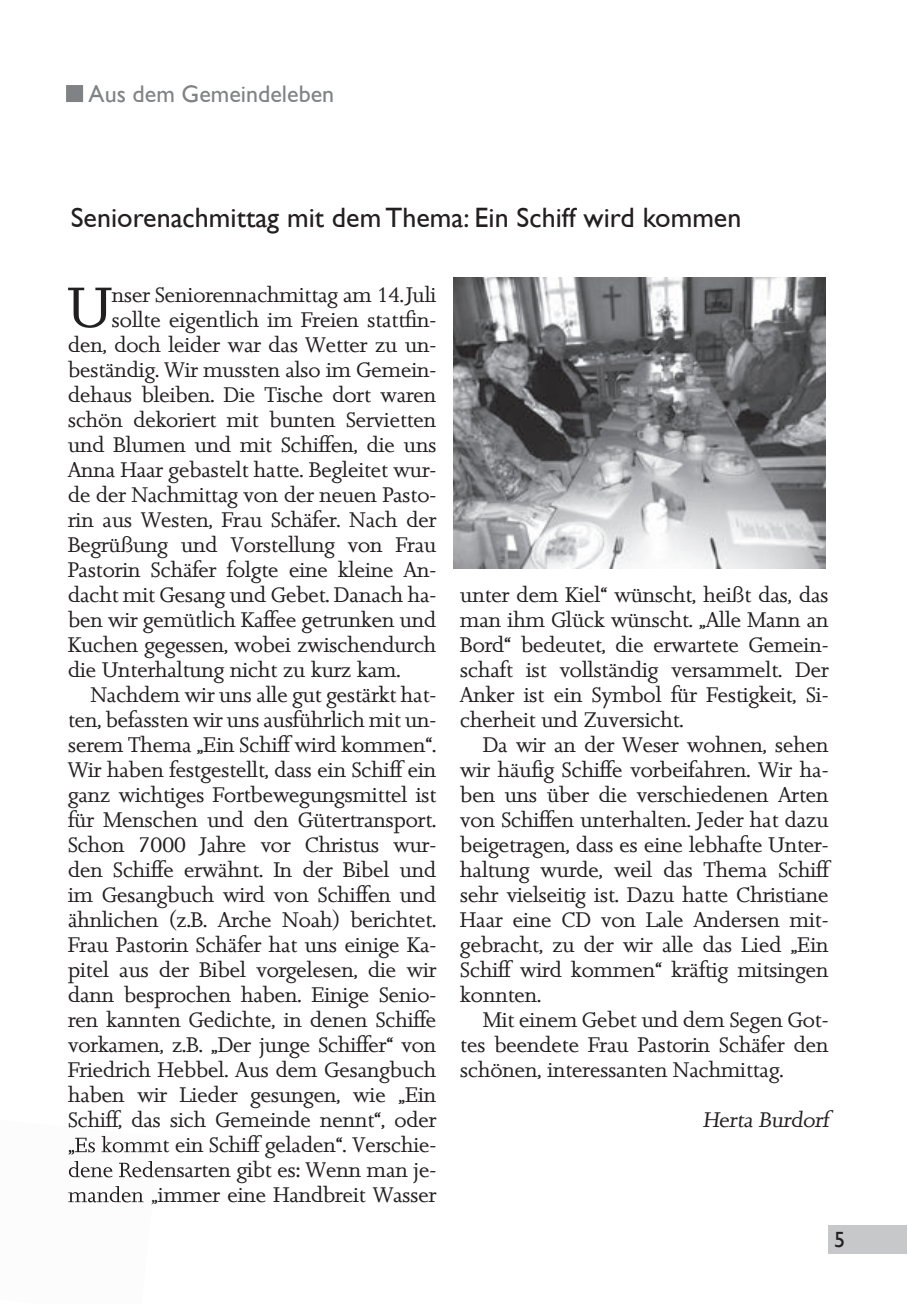
<style>
.page{position:relative;width:908px;height:1304px;background:#fff}
.page>*{position:absolute;margin:0;border:0;box-sizing:border-box;transform-origin:0 0}
.t1{font:54.6px "Jessica";color:#231f20}
.t2{font:28px "Gill Sans";color:#231f20}
.t3{font:24px "Gill Sans";color:#808285}
.t4{font:22px "Gill Sans";color:#231f20}
.t5{font:20px/25px "Jessica";color:#231f20;text-align:justify}
</style>
<div class="page">
<div style="left:828px;top:1225px;width:78px;height:29px;background:#c7c8ca"></div>
<div style="left:66px;top:85px;width:17px;height:17px;background:#808285"></div>
<img style="left:454px;top:278px;width:371px;height:291px">
<img style="left:68px;top:1136px;width:91px;height:19px">
<img style="left:73px;top:1168px;width:84px;height:10px">
<img style="left:69px;top:1161px;width:85px;height:16px">
<img style="left:68px;top:1199px;width:85px;height:6px">
<img style="left:68px;top:1186px;width:75px;height:16px">
<p class="t3" style="left:89px;top:80px;width:247px">Aus dem Gemeindeleben</p>
<h2 class="t2" style="left:71px;top:201px;width:671px">Seniorenachmittag mit dem thema: ein Schiff wird kommen</h2>
<h1 class="t1" style="left:68px;top:274px;width:46px">U</h1>
<p class="t5" style="left:112px;top:283px;width:325px">nser Seniorennachmittag am 14. Juli</p>
<p class="t5" style="left:112px;top:308px;width:325px">sollte eigentlich im Freien stattfin-</p>
<p class="t5" style="left:68px;top:333px;width:369px">den, doch leider war das Wetter zu un-</p>
<p class="t5" style="left:68px;top:358px;width:369px">beständig. Wir mussten also im Gemein-</p>
<p class="t5" style="left:68px;top:383px;width:369px">dehaus bleiben. Die Tische dort waren</p>
<p class="t5" style="left:68px;top:408px;width:369px">schön dekoriert mit bunten Servietten</p>
<p class="t5" style="left:68px;top:433px;width:369px">und Blumen und mit Schiffen, die uns</p>
<p class="t5" style="left:68px;top:458px;width:369px">Anna Haar gebastelt hatte. Begleitet wur-</p>
<p class="t5" style="left:68px;top:483px;width:369px">de der Nachmittag von der neuen Pasto-</p>
<p class="t5" style="left:68px;top:508px;width:369px">rin aus Westen, Frau Schäfer. Nach der</p>
<p class="t5" style="left:68px;top:533px;width:369px">Begrüßung und Vorstellung von Frau</p>
<p class="t5" style="left:68px;top:558px;width:369px">Pastorin Schäfer folgte eine kleine An-</p>
<p class="t5" style="left:68px;top:583px;width:369px">dacht mit Gesang und Gebet. Danach ha-</p>
<p class="t5" style="left:68px;top:608px;width:369px">ben wir gemütlich Kaffee getrunken und</p>
<p class="t5" style="left:68px;top:633px;width:369px">Kuchen gegessen, wobei zwischendurch</p>
<p class="t5" style="left:68px;top:658px;width:334px">die Unterhaltung nicht zu kurz kam.</p>
<p class="t5" style="left:91px;top:683px;width:347px">Nachdem wir uns alle gut gestärkt hat-</p>
<p class="t5" style="left:68px;top:708px;width:369px">ten, befassten wir uns ausführlich mit un-</p>
<p class="t5" style="left:68px;top:733px;width:369px">serem Thema „Ein Schiff wird kommen“.</p>
<p class="t5" style="left:68px;top:758px;width:369px">Wir haben festgestellt, dass ein Schiff ein</p>
<p class="t5" style="left:68px;top:783px;width:369px">ganz wichtiges Fortbewegungsmittel ist</p>
<p class="t5" style="left:68px;top:808px;width:369px">für Menschen und den Gütertransport.</p>
<p class="t5" style="left:68px;top:833px;width:369px">Schon 7000 Jahre vor Christus wur-</p>
<p class="t5" style="left:68px;top:858px;width:369px">den Schiffe erwähnt. In der Bibel und</p>
<p class="t5" style="left:68px;top:883px;width:369px">im Gesangbuch wird von Schiffen und</p>
<p class="t5" style="left:68px;top:908px;width:369px">ähnlichen (z.B. Arche Noah) berichtet.</p>
<p class="t5" style="left:68px;top:933px;width:369px">Frau Pastorin Schäfer hat uns einige Ka-</p>
<p class="t5" style="left:68px;top:958px;width:369px">pitel aus der Bibel vorgelesen, die wir</p>
<p class="t5" style="left:68px;top:983px;width:369px">dann besprochen haben. Einige Senio-</p>
<p class="t5" style="left:68px;top:1008px;width:369px">ren kannten Gedichte, in denen Schiffe</p>
<p class="t5" style="left:68px;top:1033px;width:369px">vorkamen, z.B. „Der junge Schiffer“ von</p>
<p class="t5" style="left:68px;top:1058px;width:369px">Friedrich Hebbel. Aus dem Gesangbuch</p>
<p class="t5" style="left:68px;top:1083px;width:369px">haben wir Lieder gesungen, wie „Ein</p>
<p class="t5" style="left:68px;top:1108px;width:369px">Schiff, das sich Gemeinde nennt“, oder</p>
<p class="t5" style="left:68px;top:1133px;width:369px">„Es kommt ein Schiff geladen“. Verschie-</p>
<p class="t5" style="left:68px;top:1158px;width:369px">dene Redensarten gibt es: Wenn man je-</p>
<p class="t5" style="left:68px;top:1183px;width:369px">manden „immer eine Handbreit Wasser</p>
<p class="t5" style="left:460px;top:583px;width:369px">unter dem Kiel“ wünscht, heißt das, das man ihm Glück wünscht. „Alle Mann an Bord“ bedeutet, die erwartete Gemein&shy;schaft ist vollständig versammelt. Der Anker ist ein Symbol für Festigkeit, Si&shy;cherheit und Zuversicht.</p>
<p class="t5" style="left:460px;top:733px;width:369px;text-indent:23px">Da wir an der Weser wohnen, sehen wir häufig Schiffe vorbeifahren. Wir ha&shy;ben uns über die verschiedenen Arten von Schiffen unterhalten. Jeder hat dazu beigetragen, dass es eine lebhafte Unter&shy;haltung wurde, weil das Thema Schiff sehr vielseitig ist. Dazu hatte Christiane Haar eine CD von Lale Andersen mit&shy;gebracht, zu der wir alle das Lied „Ein Schiff wird kommen“ kräftig mitsingen konnten.</p>
<p class="t5" style="left:460px;top:1008px;width:369px;text-indent:23px">Mit einem Gebet und dem Segen Got&shy;tes beendete Frau Pastorin Schäfer den schönen, interessanten Nachmittag.</p>
<p class="t5" style="left:702px;top:1108px;width:127px">Herta Burdorf</p>
<p class="t4" style="left:833px;top:1227px;width:12px">5</p>
</div>
